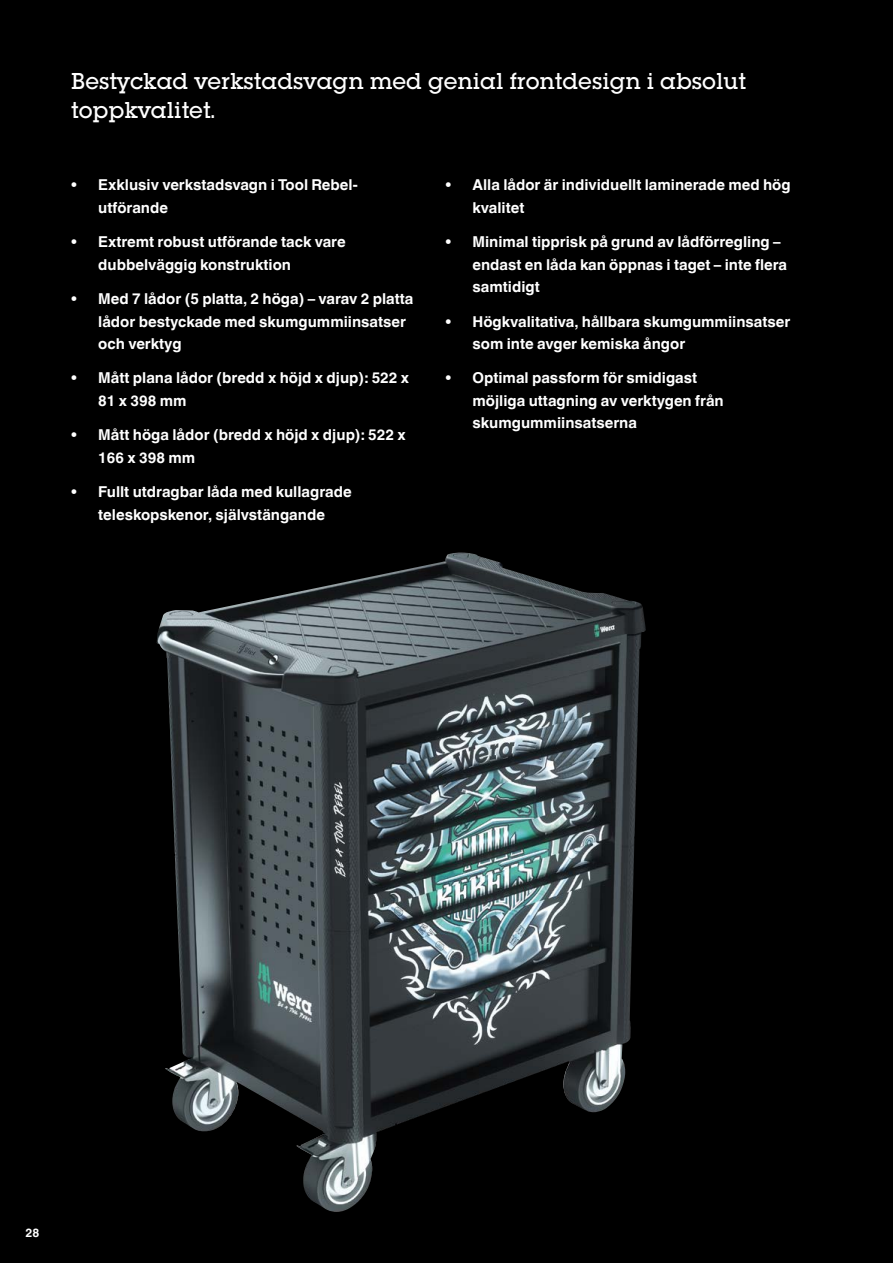
<style>
.page{position:relative;width:893px;height:1263px;background:#000}
.page>*{position:absolute;margin:0;border:0;box-sizing:border-box;transform-origin:0 0}
.t1{font:24px/28.8px "co lu regular multiling";color:#fff}
.t2{font:700 15px/22.5px "Helvetica World";color:#fff}
.t3{font:700 12px "Helvetica World";color:#fff}
</style>
<div class="page">
<img style="left:157px;top:552px;width:489px;height:660px">
<h1 class="t1" style="left:71px;top:67px;width:676px">Bestyckad verkstadsvagn med genial frontdesign i absolut toppkvalitet.</h1>
<p class="t2" style="left:98px;top:174px;width:261px;text-indent:-27px">• Exklusiv verkstadsvagn i Tool Rebel&shy;utförande</p>
<p class="t2" style="left:98px;top:231px;width:249px;text-indent:-27px">• Extremt robust utförande tack vare dubbelväggig konstruktion</p>
<p class="t2" style="left:98px;top:288px;width:317px;text-indent:-27px">• Med 7 lådor (5 platta, 2 höga) – varav 2 platta lådor bestyckade med skumgummiinsatser och verktyg</p>
<p class="t2" style="left:98px;top:367px;width:312px;text-indent:-27px">• Mått plana lådor (bredd x höjd x djup): 522 x<br>81 x 398 mm</p>
<p class="t2" style="left:98px;top:424px;width:309px;text-indent:-27px">• Mått höga lådor (bredd x höjd x djup): 522 x<br>166 x 398 mm</p>
<p class="t2" style="left:71px;top:481px;width:282px;text-align:center">• Fullt utdragbar låda med kullagrade teleskopskenor, självstängande</p>
<p class="t2" style="left:472px;top:174px;width:320px;text-indent:-27px">• Alla lådor är individuellt laminerade med hög kvalitet</p>
<p class="t2" style="left:472px;top:231px;width:316px;text-indent:-27px">• Minimal tipprisk på grund av lådförregling – endast en låda kan öppnas i taget – inte flera samtidigt</p>
<p class="t2" style="left:472px;top:310px;width:319px;text-indent:-27px">• Högkvalitativa, hållbara skumgummiinsatser som inte avger kemiska ångor</p>
<p class="t2" style="left:472px;top:367px;width:253px;text-indent:-27px">• Optimal passform för smidigast möjliga uttagning av verktygen från skumgummiinsatserna</p>
<p class="t3" style="left:26px;top:1225px;width:15px">28</p>
</div>
